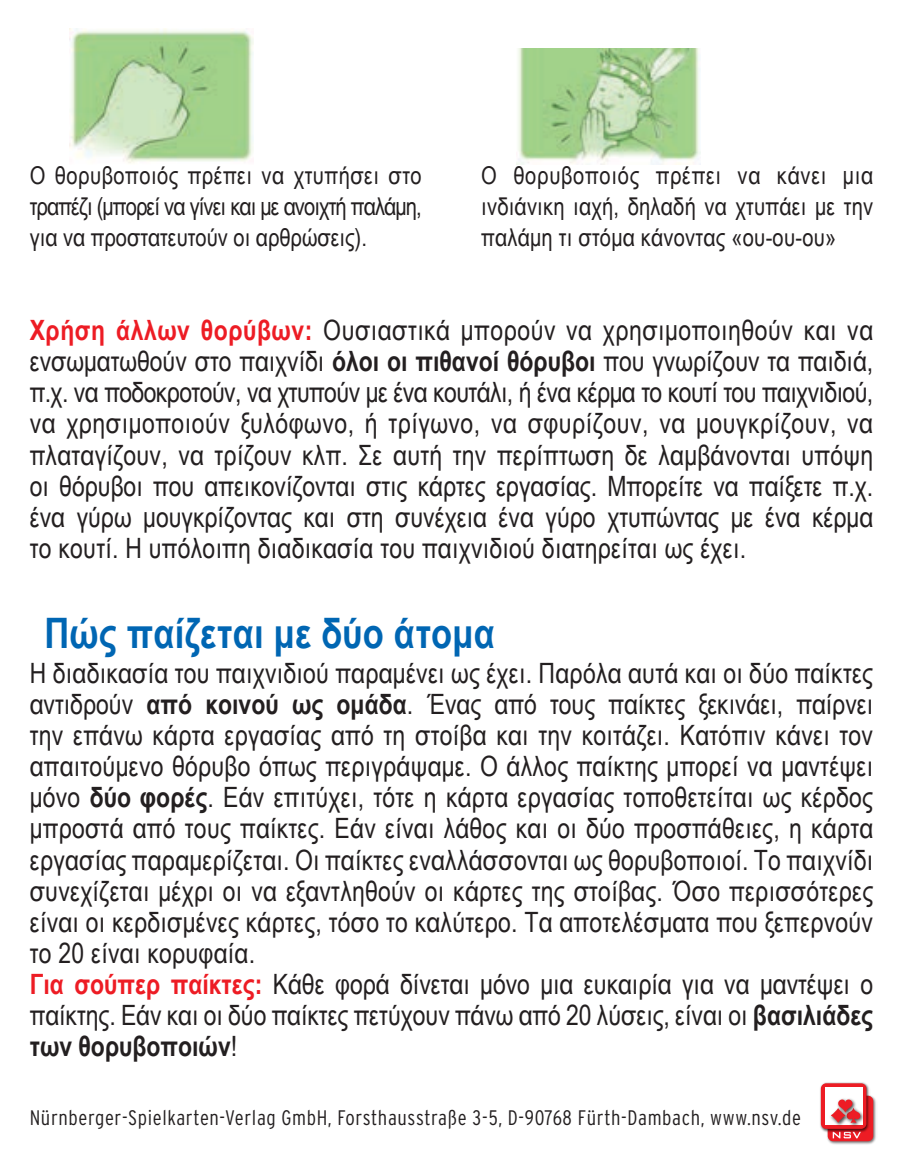
<style>
.page{position:relative;width:903px;height:1171px;background:#fff}
.page>*{position:absolute;margin:0;border:0;box-sizing:border-box;transform-origin:0 0}
.t1{font:700 42px "Arial Narrow";letter-spacing:.005em;color:#0066b3}
.t2{font:28px/31.2px "Arial Narrow";color:#231f20;text-align:justify}
.t3{font:28px "Arial Narrow";letter-spacing:.02em;color:#231f20}
.t4{font:28px "Arial Narrow";letter-spacing:-.02em;color:#231f20}
.t5{font:24.5px/31.2px "Arial Narrow";letter-spacing:.01em;color:#231f20;text-align:justify}
.t6{font:24.5px "Arial Narrow";letter-spacing:-.035em;color:#231f20}
.t7{font:300 condensed 21px "Interstate";letter-spacing:.03em;color:#231f20}
.s1{font-weight:700;color:#ed1c24}
.s2{font-weight:700}
</style>
<div class="page">
<img style="left:516px;top:48px;width:184px;height:116px">
<img style="left:70px;top:29px;width:184px;height:135px">
<img style="left:827px;top:1096px;width:49px;height:49px">
<div style="left:828px;top:1095px;width:45px;height:46px;background:#ed1c24;border-radius:5px"></div>
<svg style="left:833px;top:1133px;width:28px;height:5px"></svg>
<img style="left:820px;top:1082px;width:51px;height:51px">
<div style="left:821px;top:1083px;width:45px;height:46px;background:#ed1c24;border-radius:5px"></div>
<div style="left:825px;top:1087px;width:37px;height:38px;background:#fff"></div>
<img style="left:851px;top:1104px;width:15px;height:24px">
<img style="left:830px;top:1115px;width:21px;height:11px">
<svg style="left:831px;top:1108px;width:14px;height:14px"></svg>
<img style="left:835px;top:1098px;width:16px;height:20px">
<svg style="left:838px;top:1099px;width:23px;height:24px"></svg>
<p class="t5" style="left:30px;top:159px;width:393px">Ο θορυβοποιός πρέπει να χτυπήσει στο</p>
<p class="t6" style="left:30px;top:189px;width:393px">τραπέζι (μπορεί να γίνει και με ανοιχτή παλάμη,</p>
<p class="t5" style="left:30px;top:221px;width:339px">για να προστατευτούν οι αρθρώσεις).</p>
<p class="t5" style="left:481px;top:159px;width:393px">Ο θορυβοποιός πρέπει να κάνει μια ινδιάνικη ιαχή, δηλαδή να χτυπάει με την παλάμη τι στόμα κάνοντας «ου-ου-ου»</p>
<p class="t3" style="left:30px;top:309px;width:845px"><span class="s1">Χρήση άλλων θορύβων:</span> Ουσιαστικά μπορούν να χρησιμοποιηθούν και να</p>
<p class="t2" style="left:30px;top:345px;width:845px">ενσωματωθούν στο παιχνίδι <span class="s2">όλοι οι πιθανοί θόρυβοι</span> που γνωρίζουν τα παιδιά,</p>
<p class="t4" style="left:30px;top:372px;width:845px">π.χ. να ποδοκροτούν, να χτυπούν με ένα κουτάλι, ή ένα κέρμα το κουτί του παιχνιδιού,</p>
<p class="t3" style="left:30px;top:403px;width:845px">να χρησιμοποιούν ξυλόφωνο, ή τρίγωνο, να σφυρίζουν, να μουγκρίζουν, να</p>
<p class="t2" style="left:30px;top:438px;width:845px">πλαταγίζουν, να τρίζουν κλπ. Σε αυτή την περίπτωση δε λαμβάνονται υπόψη</p>
<p class="t2" style="left:30px;top:469px;width:845px">οι θόρυβοι που απεικονίζονται στις κάρτες εργασίας. Μπορείτε να παίξετε π.χ.</p>
<p class="t2" style="left:30px;top:500px;width:845px">ένα γύρω μουγκρίζοντας και στη συνέχεια ένα γύρο χτυπώντας με ένα κέρμα</p>
<p class="t2" style="left:30px;top:531px;width:718px">το κουτί. Η υπόλοιπη διαδικασία του παιχνιδιού διατηρείται ως έχει.</p>
<p class="t1" style="left:45px;top:601px;width:452px">Πώς παίζεται με δύο άτομα</p>
<p class="t2" style="left:30px;top:656px;width:845px">Η διαδικασία του παιχνιδιού παραμένει ως έχει. Παρόλα αυτά και οι δύο παίκτες αντιδρούν <span class="s2">από κοινού ως ομάδα</span>. Ένας από τους παίκτες ξεκινάει, παίρνει την επάνω κάρτα εργασίας από τη στοίβα και την κοιτάζει. Κατόπιν κάνει τον απαιτούμενο θόρυβο όπως περιγράψαμε. Ο άλλος παίκτης μπορεί να μαντέψει μόνο <span class="s2">δύο φορές</span>. Εάν επιτύχει, τότε η κάρτα εργασίας τοποθετείται ως κέρδος μπροστά από τους παίκτες. Εάν είναι λάθος και οι δύο προσπάθειες, η κάρτα εργασίας παραμερίζεται. Οι παίκτες εναλλάσσονται ως θορυβοποιοί. Το παιχνίδι συνεχίζεται μέχρι οι να εξαντληθούν οι κάρτες της στοίβας. Όσο περισσότερες είναι οι κερδισμένες κάρτες, τόσο το καλύτερο. Τα αποτελέσματα που ξεπερνούν το 20 είναι κορυφαία.</p>
<p class="t2" style="left:30px;top:967px;width:845px"><span class="s1">Για σούπερ παίκτες:</span> Κάθε φορά δίνεται μόνο μια ευκαιρία για να μαντέψει ο παίκτης. Εάν και οι δύο παίκτες πετύχουν πάνω από 20 λύσεις, είναι οι <span class="s2">βασιλιάδες των θορυβοποιών</span>!</p>
<p class="t7" style="left:30px;top:1106px;width:773px">Nürnberger-Spielkarten-Verlag GmbH, Forsthausstraße 3-5, D-90768 Fürth-Dambach, www.nsv.de</p>
</div>
